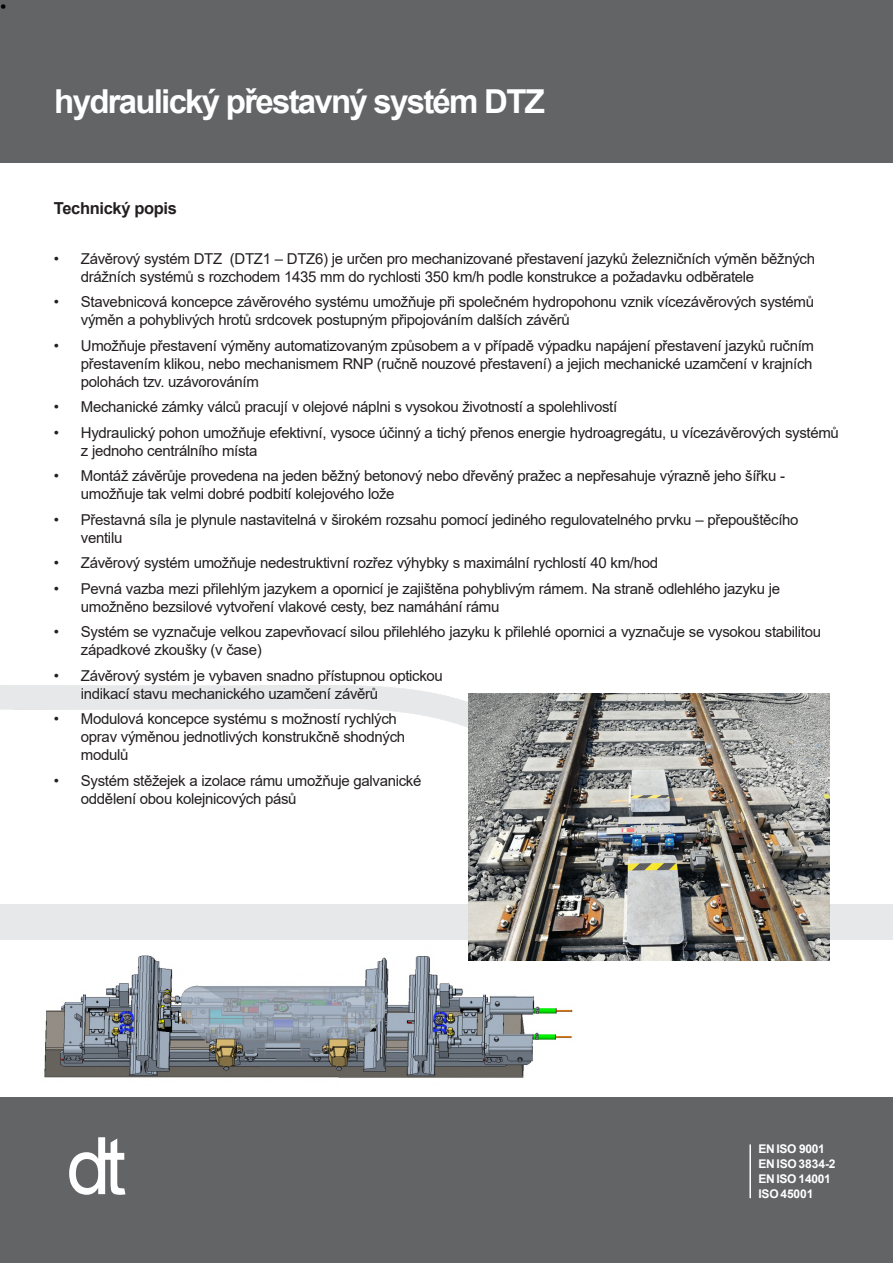
<style>
.page{position:relative;width:893px;height:1263px;background:#fff}
.page>*{position:absolute;margin:0;border:0;box-sizing:border-box;transform-origin:0 0}
.t1{font:700 33px "Arial";letter-spacing:-.055em;color:#fff}
.t2{font:18px "Arial";color:#000}
.t3{font:700 16.5px "Arial";letter-spacing:-.02em;color:#231f20}
.t4{font:15px/18px "Arial";letter-spacing:-.02em;color:#231f20}
.t5{font:700 12px/15px "Arial";letter-spacing:-.01em;color:#fff}
</style>
<div class="page">
<div style="left:0;top:1097px;width:893px;height:166px;background:#636466"></div>
<div style="left:0;top:0;width:893px;height:163px;background:#636466"></div>
<hr style="left:749px;top:1144px;width:2px;height:54px;background:#fff">
<img style="left:44px;top:955px;width:534px;height:123px">
<img style="left:468px;top:693px;width:362px;height:267px">
<svg style="left:69px;top:1137px;width:56px;height:58px"></svg>
<p class="t2" style="left:0;top:0;width:8px">•</p>
<h1 class="t1" style="left:54px;top:89px;width:492px">hydraulický přestavný systém DTZ</h1>
<p class="t3" style="left:54px;top:202px;width:125px">Technický popis</p>
<p class="t4" style="left:81px;top:251px;width:736px;text-indent:-27px">• Závěrový systém DTZ (DTZ1 – DTZ6) je určen pro mechanizované přestavení jazyků železničních výměn běžných drážních systémů s rozchodem 1435 mm do rychlosti 350 km/h podle konstrukce a požadavku odběratele</p>
<p class="t4" style="left:81px;top:294px;width:735px;text-indent:-27px">• Stavebnicová koncepce závěrového systému umožňuje při společném hydropohonu vznik vícezávěrových systémů výměn a pohyblivých hrotů srdcovek postupným připojováním dalších závěrů</p>
<p class="t4" style="left:81px;top:338px;width:735px;text-align:justify;text-indent:-27px">• Umožňuje přestavení výměny automatizovaným způsobem a v případě výpadku napájení přestavení jazyků ručním přestavením klikou, nebo mechanismem RNP (ručně nouzové přestavení) a jejich mechanické uzamčení v krajních polohách tzv. uzávorováním</p>
<p class="t4" style="left:54px;top:399px;width:565px">• Mechanické zámky válců pracují v olejové náplni s vysokou životností a spolehlivostí</p>
<p class="t4" style="left:81px;top:425px;width:759px;text-indent:-27px">• Hydraulický pohon umožňuje efektivní, vysoce účinný a tichý přenos energie hydroagregátu, u vícezávěrových systémů z jednoho centrálního místa</p>
<p class="t4" style="left:81px;top:468px;width:706px;text-indent:-27px">• Montáž závěrůje provedena na jeden běžný betonový nebo dřevěný pražec a nepřesahuje výrazně jeho šířku - umožňuje tak velmi dobré podbití kolejového lože</p>
<p class="t4" style="left:81px;top:512px;width:719px;text-indent:-27px">• Přestavná síla je plynule nastavitelná v širokém rozsahu pomocí jediného regulovatelného prvku – přepouštěcího ventilu</p>
<p class="t4" style="left:54px;top:555px;width:606px">• Závěrový systém umožňuje nedestruktivní rozřez výhybky s maximální rychlostí 40 km/hod</p>
<p class="t4" style="left:81px;top:581px;width:701px;text-indent:-27px">• Pevná vazba mezi přilehlým jazykem a opornicí je zajištěna pohyblivým rámem. Na straně odlehlého jazyku je umožněno bezsilové vytvoření vlakové cesty, bez namáhání rámu</p>
<p class="t4" style="left:81px;top:624px;width:742px;text-indent:-27px">• Systém se vyznačuje velkou zapevňovací silou přilehlého jazyku k přilehlé opornici a vyznačuje se vysokou stabilitou západkové zkoušky (v čase)</p>
<p class="t4" style="left:81px;top:668px;width:363px;text-indent:-27px">• Závěrový systém je vybaven snadno přístupnou optickou indikací stavu mechanického uzamčení závěrů</p>
<p class="t4" style="left:81px;top:711px;width:326px;text-indent:-27px">• Modulová koncepce systému s možností rychlých oprav výměnou jednotlivých konstrukčně shodných modulů</p>
<p class="t4" style="left:81px;top:773px;width:342px;text-indent:-27px">• Systém stěžejek a izolace rámu umožňuje galvanické oddělení obou kolejnicových pásů</p>
<p class="t5" style="left:758px;top:1142px;width:79px">EN ISO 9001<br>ENISO3834-2<br>EN ISO 14001<br>ISO45001</p>
</div>
